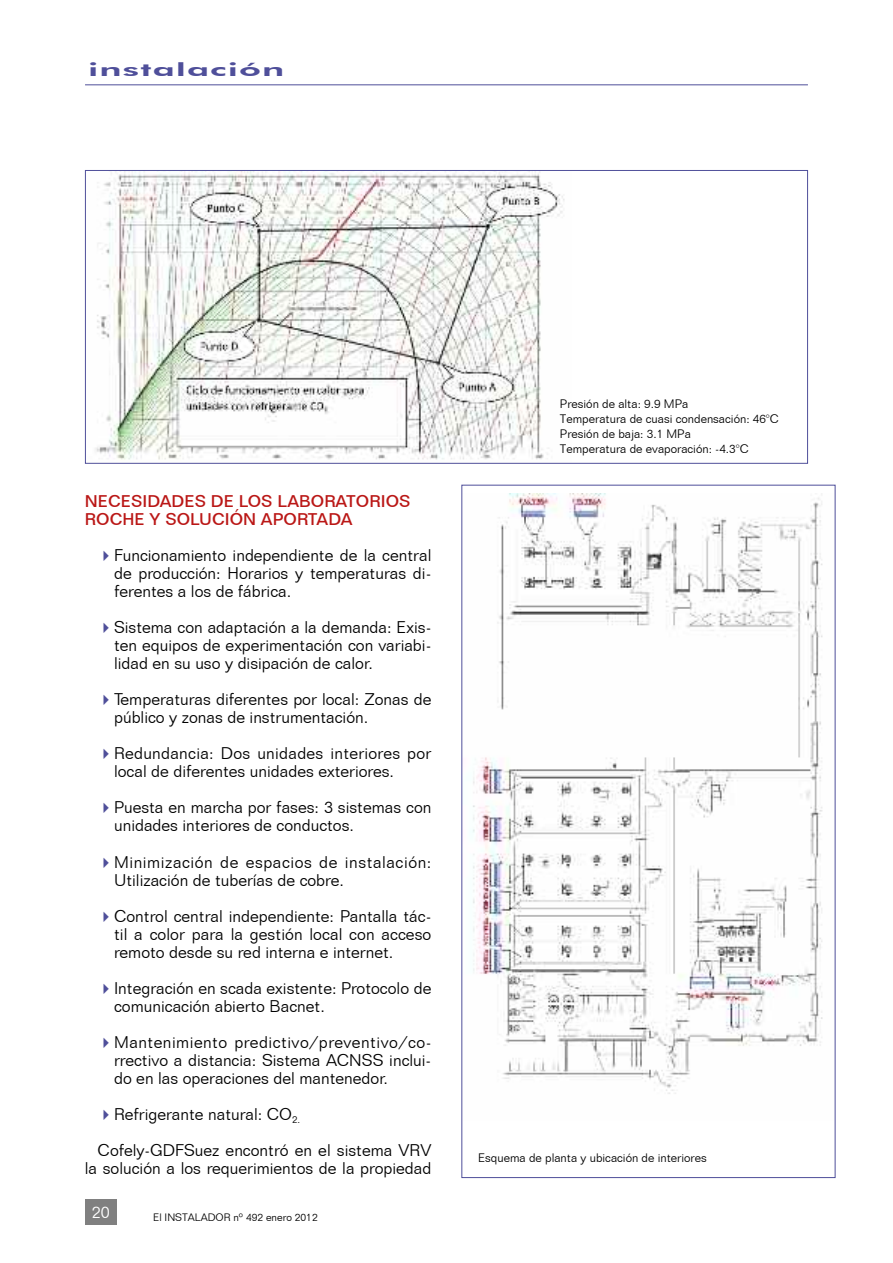
<style>
.page{position:relative;width:893px;height:1263px;background:#fff}
.page>*{position:absolute;margin:0;border:0;box-sizing:border-box;transform-origin:0 0}
.t1{font:800 18px "Futura BT";letter-spacing:.03em;color:#4f4f9a;scale:2 1}
.t2{font:300 16.5px/18px "Folio BT";color:#000}
.t3{font:300 16.5px/18px "Folio BT";letter-spacing:.035em;color:#000}
.t4{font:500 16.5px/18px "Folio BT";color:#ba1716}
.t5{font:300 16.5px "Folio BT";color:#fff}
.t6{font:300 12px/15px "Folio BT";color:#000}
.t7{font:300 10.5px "Folio BT";color:#000}
.s1{color:#4f4f9a}
</style>
<div class="page">
<div style="left:85px;top:1199px;width:32px;height:26px;background:#808080"></div>
<hr style="left:85px;top:85px;width:723px;height:1px;background:#4f4f9a">
<img style="left:95px;top:172px;width:470px;height:288px">
<img style="left:470px;top:493px;width:353px;height:601px">
<p class="t1" style="left:88px;top:59px;width:100px">instalación</p>
<p class="t4" style="left:85px;top:492px;width:327px">NECESIDADES DE LOS LABORATORIOS<br>ROCHE Y SOLUCIÓN APORTADA</p>
<p class="t2" style="left:114px;top:546px;width:319px;text-align:justify;text-indent:-16px"><span class="s1">✔</span>Funcionamiento independiente de la central de producción: Horarios y temperaturas di&shy;ferentes a los de fábrica.</p>
<p class="t2" style="left:114px;top:618px;width:319px;text-align:justify;text-indent:-16px"><span class="s1">✔</span>Sistema con adaptación a la demanda: Exis&shy;ten equipos de experimentación con variabi&shy;lidad en su uso y disipación de calor.</p>
<p class="t2" style="left:114px;top:690px;width:319px;text-indent:-16px"><span class="s1">✔</span>Temperaturas diferentes por local: Zonas de público y zonas de instrumentación.</p>
<p class="t2" style="left:114px;top:744px;width:319px;text-indent:-16px"><span class="s1">✔</span>Redundancia: Dos unidades interiores por local de diferentes unidades exteriores.</p>
<p class="t2" style="left:114px;top:798px;width:319px;text-indent:-16px"><span class="s1">✔</span>Puesta en marcha por fases: 3 sistemas con unidades interiores de conductos.</p>
<p class="t3" style="left:114px;top:852px;width:319px;text-indent:-16px"><span class="s1">✔</span>Minimización de espacios de instalación:<br>Utilización de tuberías de cobre.</p>
<p class="t2" style="left:114px;top:907px;width:319px;text-align:justify;text-indent:-16px"><span class="s1">✔</span>Control central independiente: Pantalla tác&shy;til a color para la gestión local con acceso remoto desde su red interna e internet.</p>
<p class="t2" style="left:114px;top:979px;width:319px;text-indent:-16px"><span class="s1">✔</span>Integración en scada existente: Protocolo de comunicación abierto Bacnet.</p>
<p class="t2" style="left:114px;top:1033px;width:319px;text-align:justify;text-indent:-16px"><span class="s1">✔</span>Mantenimiento predictivo/preventivo/co&shy;rrectivo a distancia: Sistema ACNSS inclui&shy;do en las operaciones del mantenedor.</p>
<p class="t2" style="left:98px;top:1096px;width:335px;line-height:36.2px"><span class="s1">✔</span>Refrigerante natural: CO<sub>2.<br></sub>Cofely-GDFSuez encontró en el sistema VRV</p>
<p class="t2" style="left:85px;top:1159px;width:348px">la solución a los requerimientos de la propiedad</p>
<p class="t5" style="left:92px;top:1202px;width:20px">20</p>
<p class="t7" style="left:153px;top:1211px;width:166px">El INSTALADOR nº 492 enero 2012</p>
<p class="t6" style="left:560px;top:396px;width:221px">Presión de alta: 9.9 MPa<br>Temperatura de cuasi condensación: 46°C<br>Presión de baja: 3.1 MPa<br>Temperatura de evaporación: -4.3°C</p>
<p class="t6" style="left:478px;top:1150px;width:230px">Esquema de planta y ubicación de interiores</p>
</div>
